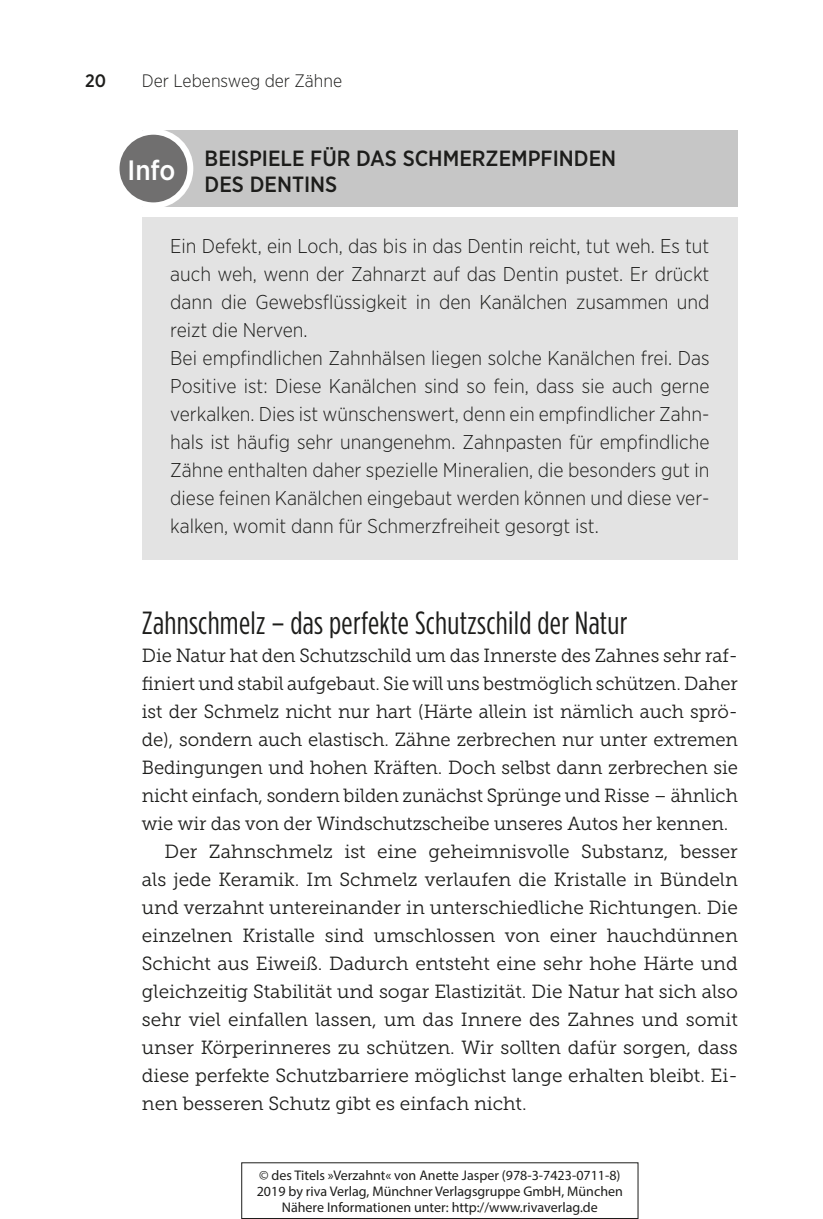
<style>
.page{position:relative;width:823px;height:1219px;background:#fff}
.page>*{position:absolute;margin:0;border:0;box-sizing:border-box;transform-origin:0 0}
._01_h3{font:32px "Gotham Condensed";letter-spacing:.01em;color:#1d1d1b}
._04_Kasten_Info{font:500 28px "Gotham Narrow";color:#fff}
._04_Kasren_ÜS_2-spal{font:500 22px/26px "Gotham Narrow";color:#1d1d1b}
._04_Kastentext_2LZ{font:300 20px/28px "Gotham Narrow";color:#1d1d1b;text-align:justify}
._04_Kastentext{font:300 20px/28px "Gotham Narrow";color:#1d1d1b;text-align:justify}
._03_Body-EZ{font:19px/28px "Museo Slab 300";color:#1d1d1b;text-align:justify}
._03_Body{font:19px/28px "Museo Slab 300";letter-spacing:-.005em;color:#1d1d1b;text-align:justify}
.t1{font:300 18px "Gotham Narrow";color:#1d1d1b}
.t2{font:500 18px "Gotham Narrow";color:#1d1d1b}
.t3{font:14px/16px "Myriad Pro";color:#1d1d1b;text-align:center}
</style>
<div class="page">
<div style="left:142px;top:130px;width:595px;height:77px;background:#c6c6c6"></div>
<div style="left:142px;top:217px;width:595px;height:147px;background:#e3e3e3"></div>
<div style="left:142px;top:329px;width:595px;height:231px;background:#e3e3e3"></div>
<div style="left:116px;top:132px;width:74px;height:73px;background:#706f6f;border-radius:50%"></div>
<div style="left:113px;top:129px;width:80px;height:79px;border:6px solid #fff;border-radius:50%"></div>
<div style="left:241px;top:1162px;width:397px;height:57px;border:1px solid #1d1d1b"></div>
<p class="t2" style="left:85px;top:69px;width:22px">20</p>
<p class="t1" style="left:142px;top:69px;width:202px">Der Lebensweg der Zähne</p>
<p class="_04_Kasten_Info" style="left:127px;top:152px;width:49px">Info</p>
<p class="_04_Kasren_ÜS_2-spal" style="left:204px;top:145px;width:413px">BEISPIELE FÜR DAS SCHMERZEMPFINDEN<br>DES DENTINS</p>
<p class="_04_Kastentext" style="left:170px;top:232px;width:540px">Ein Defekt, ein Loch, das bis in das Dentin reicht, tut weh. Es tut auch weh, wenn der Zahnarzt auf das Dentin pustet. Er drückt dann die Gewebsflüssigkeit in den Kanälchen zusammen und reizt die Nerven.</p>
<p class="_04_Kastentext_2LZ" style="left:170px;top:344px;width:540px">Bei empfindlichen Zahnhälsen liegen solche Kanälchen frei. Das Positive ist: Diese Kanälchen sind so fein, dass sie auch gerne verkalken. Dies ist wünschenswert, denn ein empfindlicher Zahn&shy;hals ist häufig sehr unangenehm. Zahnpasten für empfindliche Zähne enthalten daher spezielle Mineralien, die besonders gut in diese feinen Kanälchen eingebaut werden können und diese ver&shy;kalken, womit dann für Schmerzfreiheit gesorgt ist.</p>
<p class="_01_h3" style="left:142px;top:605px;width:487px">Zahnschmelz – das perfekte Schutzschild der Natur</p>
<p class="_03_Body" style="left:142px;top:642px;width:597px">Die Natur hat den Schutzschild um das Innerste des Zahnes sehr raf&shy;finiert und stabil aufgebaut. Sie will uns bestmöglich schützen. Daher ist der Schmelz nicht nur hart (Härte allein ist nämlich auch sprö&shy;de), sondern auch elastisch. Zähne zerbrechen nur unter extremen Bedingungen und hohen Kräften. Doch selbst dann zerbrechen sie nicht einfach, sondern bilden zunächst Sprünge und Risse – ähnlich wie wir das von der Windschutzscheibe unseres Autos her kennen.</p>
<p class="_03_Body-EZ" style="left:142px;top:838px;width:597px;text-indent:23px">Der Zahnschmelz ist eine geheimnisvolle Substanz, besser als jede Keramik. Im Schmelz verlaufen die Kristalle in Bündeln und verzahnt untereinander in unterschiedliche Richtungen. Die einzelnen Kristalle sind umschlossen von einer hauchdünnen Schicht aus Eiweiß. Dadurch entsteht eine sehr hohe Härte und gleichzeitig Stabilität und sogar Elastizität. Die Natur hat sich also sehr viel einfallen lassen, um das Innere des Zahnes und somit unser Körperinneres zu schützen. Wir sollten dafür sorgen, dass diese perfekte Schutzbarriere möglichst lange erhalten bleibt. Ei&shy;nen besseren Schutz gibt es einfach nicht.</p>
<p class="t3" style="left:256px;top:1167px;width:367px">© des Titels »Verzahnt« von Anette Jasper (978-3-7423-0711-8)<br>2019 by riva Verlag, Münchner Verlagsgruppe GmbH, München<br>Nähere Informationen unter: http://www.rivaverlag.de</p>
</div>
